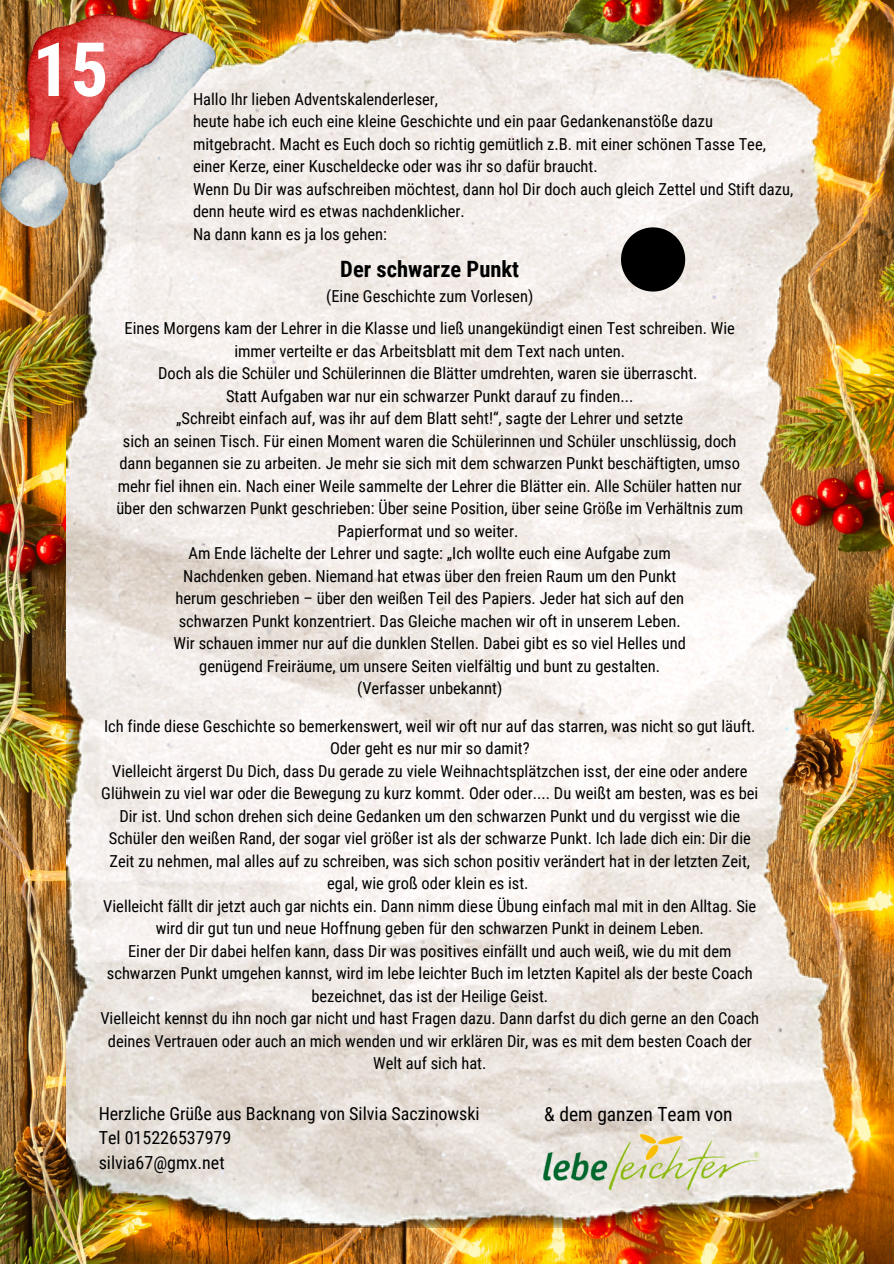
<style>
.page{position:relative;width:894px;height:1264px;background:#fff}
.page>*{position:absolute;margin:0;border:0;box-sizing:border-box;transform-origin:0 0}
.t1{font:700 75px "Roboto Condensed";color:#fff}
.t2{font:700 22.5px "Roboto Condensed";color:#000}
.t3{font:19.5px "Roboto Condensed";color:#000}
.t4{font:18px "Roboto Condensed";color:#000}
.t5{font:16.5px/22.5px "Roboto Condensed";color:#000;text-align:center}
</style>
<div class="page">
<img style="left:0;top:0;width:893px;height:1263px">
<img style="left:66px;top:0;width:827px;height:1227px">
<img style="left:537px;top:1126px;width:231px;height:71px">
<svg style="left:621px;top:227px;width:64px;height:64px;background:#333231"></svg>
<img style="left:0;top:14px;width:215px;height:213px">
<p class="t1" style="left:33px;top:26px;width:77px">15</p>
<p class="t5" style="left:193px;top:88px;width:246px">Hallo Ihr lieben Adventskalenderleser,</p>
<p class="t5" style="left:193px;top:110px;width:574px;text-align:left">heute habe ich euch eine kleine Geschichte und ein paar Gedankenanstöße dazu mitgebracht. Macht es Euch doch so richtig gemütlich z.B. mit einer schönen Tasse Tee, einer Kerze, einer Kuscheldecke oder was ihr so dafür braucht.</p>
<p class="t5" style="left:193px;top:178px;width:601px;text-align:left">Wenn Du Dir was aufschreiben möchtest, dann hol Dir doch auch gleich Zettel und Stift dazu, denn heute wird es etwas nachdenklicher.</p>
<p class="t5" style="left:193px;top:223px;width:195px">Na dann kann es ja los gehen:</p>
<p class="t2" style="left:340px;top:256px;width:180px">Der schwarze Punkt</p>
<p class="t5" style="left:326px;top:285px;width:208px">(Eine Geschichte zum Vorlesen)</p>
<p class="t5" style="left:125px;top:317px;width:611px">Eines Morgens kam der Lehrer in die Klasse und ließ unangekündigt einen Test schreiben. Wie immer verteilte er das Arbeitsblatt mit dem Text nach unten.</p>
<p class="t5" style="left:158px;top:362px;width:540px">Doch als die Schüler und Schülerinnen die Blätter umdrehten, waren sie überrascht.</p>
<p class="t5" style="left:226px;top:385px;width:409px">Statt Aufgaben war nur ein schwarzer Punkt darauf zu finden...</p>
<p class="t5" style="left:176px;top:407px;width:508px">„Schreibt einfach auf, was ihr auf dem Blatt seht!“, sagte der Lehrer und setzte</p>
<p class="t5" style="left:116px;top:430px;width:628px">sich an seinen Tisch. Für einen Moment waren die Schülerinnen und Schüler unschlüssig, doch dann begannen sie zu arbeiten. Je mehr sie sich mit dem schwarzen Punkt beschäftigten, umso mehr fiel ihnen ein. Nach einer Weile sammelte der Lehrer die Blätter ein. Alle Schüler hatten nur über den schwarzen Punkt geschrieben: Über seine Position, über seine Größe im Verhältnis zum Papierformat und so weiter.</p>
<p class="t5" style="left:188px;top:542px;width:483px">Am Ende lächelte der Lehrer und sagte: „Ich wollte euch eine Aufgabe zum</p>
<p class="t5" style="left:183px;top:565px;width:494px">Nachdenken geben. Niemand hat etwas über den freien Raum um den Punkt</p>
<p class="t5" style="left:175px;top:587px;width:510px">herum geschrieben – über den weißen Teil des Papiers. Jeder hat sich auf den</p>
<p class="t5" style="left:179px;top:610px;width:503px">schwarzen Punkt konzentriert. Das Gleiche machen wir oft in unserem Leben.</p>
<p class="t5" style="left:173px;top:632px;width:513px">Wir schauen immer nur auf die dunklen Stellen. Dabei gibt es so viel Helles und</p>
<p class="t5" style="left:199px;top:655px;width:462px">genügend Freiräume, um unsere Seiten vielfältig und bunt zu gestalten.</p>
<p class="t5" style="left:357px;top:677px;width:147px">(Verfasser unbekannt)</p>
<p class="t5" style="left:104px;top:714px;width:653px">Ich finde diese Geschichte so bemerkenswert, weil wir oft nur auf das starren, was nicht so gut läuft.<br>Oder geht es nur mir so damit?</p>
<p class="t5" style="left:101px;top:759px;width:658px">Vielleicht ärgerst Du Dich, dass Du gerade zu viele Weihnachtsplätzchen isst, der eine oder andere Glühwein zu viel war oder die Bewegung zu kurz kommt. Oder oder.... Du weißt am besten, was es bei Dir ist. Und schon drehen sich deine Gedanken um den schwarzen Punkt und du vergisst wie die Schüler den weißen Rand, der sogar viel größer ist als der schwarze Punkt. Ich lade dich ein: Dir die Zeit zu nehmen, mal alles auf zu schreiben, was sich schon positiv verändert hat in der letzten Zeit, egal, wie groß oder klein es ist.</p>
<p class="t5" style="left:103px;top:894px;width:654px">Vielleicht fällt dir jetzt auch gar nichts ein. Dann nimm diese Übung einfach mal mit in den Alltag. Sie wird dir gut tun und neue Hoffnung geben für den schwarzen Punkt in deinem Leben.</p>
<p class="t5" style="left:107px;top:939px;width:647px">Einer der Dir dabei helfen kann, dass Dir was positives einfällt und auch weiß, wie du mit dem schwarzen Punkt umgehen kannst, wird im lebe leichter Buch im letzten Kapitel als der beste Coach bezeichnet, das ist der Heilige Geist.</p>
<p class="t5" style="left:100px;top:1007px;width:660px">Vielleicht kennst du ihn noch gar nicht und hast Fragen dazu. Dann darfst du dich gerne an den Coach deines Vertrauen oder auch an mich wenden und wir erklären Dir, was es mit dem besten Coach der<br>Welt auf sich hat.</p>
<p class="t4" style="left:99px;top:1102px;width:382px">Herzliche Grüße aus Backnang von Silvia Saczinowski</p>
<p class="t4" style="left:99px;top:1127px;width:134px">Tel 015226537979</p>
<p class="t4" style="left:99px;top:1152px;width:127px">silvia67@gmx.net</p>
<p class="t3" style="left:544px;top:1102px;width:190px">&amp; dem ganzen Team von</p>
</div>
